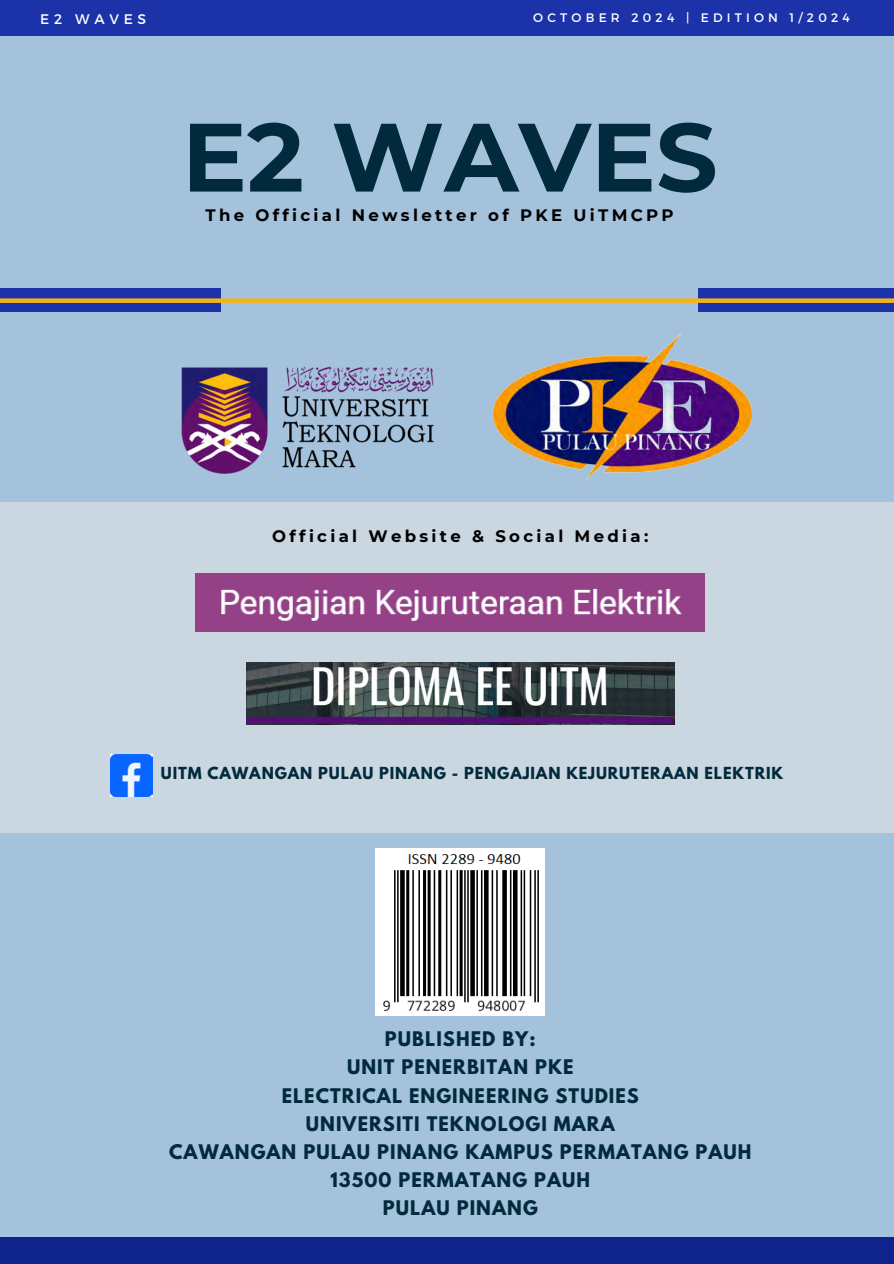
<style>
.page{position:relative;width:894px;height:1264px;background:#fff}
.page>*{position:absolute;margin:0;border:0;box-sizing:border-box;transform-origin:0 0}
.t1{font:700 96.9px "Montserrat";color:#022a3d}
.t2{font:700 17.85px/28.2px "League Spartan";letter-spacing:.06em;color:#022a3d;text-align:center}
.t3{font:700 16.5px "Montserrat";letter-spacing:.2em;color:#000}
.t4{font:700 14.7px "League Spartan";letter-spacing:.06em;color:#022a3d}
.t5{font:13.95px "Montserrat";letter-spacing:.34em;color:#fff}
.t6{font:12.3px "Montserrat";letter-spacing:.34em;color:#fff}
</style>
<div class="page">
<div style="left:0;top:0;width:893px;height:1263px;background:#a4c2db"></div>
<div style="left:0;top:288px;width:220px;height:23px;background:#1c32a8"></div>
<div style="left:698px;top:288px;width:195px;height:23px;background:#1c32a8"></div>
<img style="left:375px;top:848px;width:169px;height:167px">
<img style="left:181px;top:366px;width:253px;height:108px">
<div style="left:0;top:502px;width:893px;height:331px;background:#cad6e0"></div>
<img style="left:110px;top:754px;width:42px;height:42px">
<img style="left:493px;top:311px;width:263px;height:169px">
<div style="left:0;top:298px;width:893px;height:5px;background:#f3b31c"></div>
<img style="left:246px;top:662px;width:428px;height:62px">
<img style="left:195px;top:573px;width:509px;height:58px">
<div style="left:0;top:0;width:893px;height:36px;background:#1c32a8"></div>
<div style="left:0;top:1237px;width:893px;height:26px;background:#0f238d"></div>
<p class="t5" style="left:40px;top:9px;width:107px">E2 WAVES</p>
<p class="t6" style="left:533px;top:9px;width:318px">OCTOBER 2024 | EDITION 1/2024</p>
<h1 class="t1" style="left:182px;top:98px;width:537px">E2 WAVES</h1>
<p class="t3" style="left:205px;top:205px;width:469px">The Official Newsletter of PKE UiTMCPP</p>
<p class="t3" style="left:272px;top:526px;width:377px">Official Website &amp; Social Media:</p>
<p class="t4" style="left:161px;top:765px;width:623px">UITM CAWANGAN PULAU PINANG - PENGAJIAN KEJURUTERAAN ELEKTRIK</p>
<p class="t2" style="left:169px;top:1027px;width:583px">PUBLISHED BY:<br>UNIT PENERBITAN PKE<br>ELECTRICAL ENGINEERING STUDIES<br>UNIVERSITI TEKNOLOGI MARA<br>CAWANGAN PULAU PINANG KAMPUS PERMATANG PAUH<br>13500 PERMATANG PAUH<br>PULAU PINANG</p>
</div>
